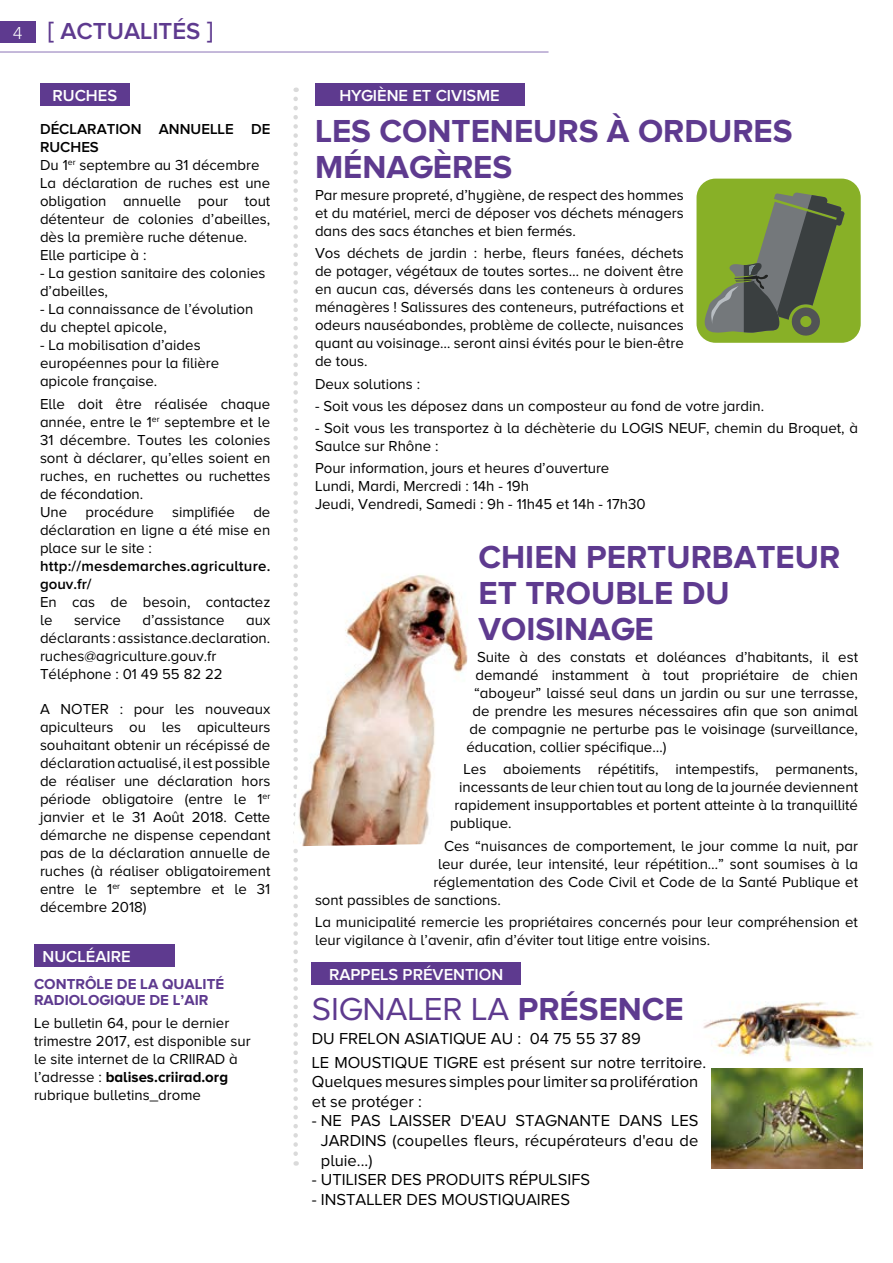
<style>
.page{position:relative;width:893px;height:1263px;background:#fff}
.page>*{position:absolute;margin:0;border:0;box-sizing:border-box;transform-origin:0 0}
.t1{font:700 33px/36px "Proxima Nova A";color:#5e3a8f}
.t2{font:33px "Proxima Nova A";color:#5e3a8f}
.t3{font:600 24px "Proxima Nova A";color:#5e3a8f}
.t4{font:16.5px/19.5px "Proxima Nova A";color:#000}
.t5{font:600 16.5px "Proxima Nova A";color:#fff}
.t6{font:15px/18px "Proxima Nova A";color:#000}
.t7{font:600 15px/18px "Proxima Nova A";letter-spacing:.015em;color:#000}
.t8{font:700 15px/16.5px "Proxima Nova A";color:#5e3a8f}
.s1{font-weight:300;font-size:18px;color:#fff}
.s2{font-weight:600}
.s3{font-weight:700}
</style>
<div class="page">
<div style="left:0;top:21px;width:35px;height:21px;background:#5e3a8f"></div>
<hr style="left:0;top:51px;width:549px;height:2px;background:#b2a2cf">
<svg style="left:293px;top:99px;width:5px;height:1067px"></svg>
<div style="left:40px;top:84px;width:90px;height:22px;background:#5e3a8f"></div>
<div style="left:315px;top:83px;width:209px;height:22px;background:#5e3a8f"></div>
<div style="left:34px;top:944px;width:141px;height:22px;background:#5e3a8f"></div>
<div style="left:312px;top:962px;width:209px;height:22px;background:#5e3a8f"></div>
<img style="left:293px;top:558px;width:175px;height:288px">
<img style="left:703px;top:1001px;width:170px;height:68px">
<div style="left:696px;top:179px;width:165px;height:164px;background:#88b027;border-radius:19px"></div>
<svg style="left:704px;top:192px;width:141px;height:144px"></svg>
<img style="left:711px;top:1069px;width:151px;height:100px">
<h2 class="t3" style="left:13px;top:18px;width:202px"><span class="s1">4</span> [ ACTUALITÉS ]</h2>
<p class="t5" style="left:52px;top:86px;width:66px">RUCHES</p>
<p class="t6" style="left:40px;top:120px;width:232px"><span class="s2">DÉCLARATION ANNUELLE DE<br>RUCHES<br></span>Du 1<sup>er</sup> septembre au 31 décembre<br>La déclaration de ruches est une obligation annuelle pour tout détenteur de colonies d’abeilles, dès la première ruche détenue.<br>Elle participe à :</p>
<p class="t6" style="left:40px;top:264px;width:227px">- La gestion sanitaire des colonies d’abeilles,</p>
<p class="t6" style="left:40px;top:300px;width:215px">- La connaissance de l’évolution du cheptel apicole,</p>
<p class="t6" style="left:40px;top:336px;width:181px">- La mobilisation d’aides européennes pour la filière apicole française.</p>
<p class="t6" style="left:40px;top:394px;width:232px">Elle doit être réalisée chaque année, entre le 1<sup>er</sup> septembre et le<br>31 décembre. Toutes les colonies sont à déclarer, qu’elles soient en ruches, en ruchettes ou ruchettes de fécondation.<br>Une procédure simplifiée de déclaration en ligne a été mise en place sur le site :</p>
<p class="t7" style="left:40px;top:556px;width:232px">http://mesdemarches.agriculture. gouv.fr/</p>
<p class="t6" style="left:40px;top:592px;width:232px">En cas de besoin, contactez le</p>
<p class="t6" style="left:74px;top:610px;width:48px">service</p>
<p class="t6" style="left:142px;top:610px;width:84px">d’assistance</p>
<p class="t6" style="left:40px;top:610px;width:232px;text-indent:206px">aux déclarants : assistance.declaration. ruches@agriculture.gouv.fr<br>Téléphone : 01 49 55 82 22</p>
<p class="t6" style="left:40px;top:699px;width:232px;text-align:justify">A NOTER : pour les nouveaux apiculteurs ou les apiculteurs souhaitant obtenir un récépissé de déclaration actualisé, il est possible de réaliser une déclaration hors période obligatoire (entre le 1<sup>er </sup>janvier et le 31 Août 2018. Cette démarche ne dispense cependant pas de la déclaration annuelle de ruches (à réaliser obligatoirement entre le 1<sup>er</sup> septembre et le 31 décembre 2018)</p>
<p class="t5" style="left:43px;top:947px;width:90px">NUCLÉAIRE</p>
<p class="t8" style="left:34px;top:975px;width:192px">CONTRÔLE DE LA QUALITÉ<br>RADIOLOGIQUE DE L’AIR</p>
<p class="t6" style="left:34px;top:1013px;width:218px">Le bulletin 64, pour le dernier trimestre 2017, est disponible sur le site internet de la CRIIRAD à l’adresse : <span class="s3">balises.criirad.org </span>rubrique bulletins_drome</p>
<p class="t5" style="left:339px;top:86px;width:162px">HYGIÈNE ET CIVISME</p>
<h1 class="t1" style="left:315px;top:112px;width:479px">LES CONTENEURS À ORDURES<br>MÉNAGÈRES</h1>
<p class="t6" style="left:315px;top:186px;width:370px;text-align:justify">Par mesure propreté, d’hygiène, de respect des hommes et du matériel, merci de déposer vos déchets ménagers dans des sacs étanches et bien fermés.</p>
<p class="t6" style="left:315px;top:244px;width:370px;text-align:justify">Vos déchets de jardin : herbe, fleurs fanées, déchets de potager, végétaux de toutes sortes… ne doivent être en aucun cas, déversés dans les conteneurs à ordures ménagères ! Salissures des conteneurs, putréfactions et odeurs nauséabondes, problème de collecte, nuisances quant au voisinage… seront ainsi évités pour le bien-être de tous.</p>
<p class="t6" style="left:315px;top:374px;width:107px">Deux solutions :</p>
<p class="t6" style="left:315px;top:397px;width:451px">- Soit vous les déposez dans un composteur au fond de votre jardin.</p>
<p class="t6" style="left:315px;top:419px;width:545px">- Soit vous les transportez à la déchèterie du LOGIS NEUF, chemin du Broquet, à<br>Saulce sur Rhône :</p>
<p class="t6" style="left:315px;top:459px;width:332px">Pour information, jours et heures d’ouverture<br>Lundi, Mardi, Mercredi : 14h - 19h<br>Jeudi, Vendredi, Samedi : 9h - 11h45 et 14h - 17h30</p>
<h1 class="t1" style="left:478px;top:538px;width:363px">CHIEN PERTURBATEUR<br>ET TROUBLE DU<br>VOISINAGE</h1>
<p class="t6" style="left:477px;top:648px;width:383px">Suite à des constats et doléances d’habitants, il est</p>
<p class="t6" style="left:475px;top:666px;width:384px">demandé instamment à tout propriétaire de chien</p>
<p class="t6" style="left:474px;top:684px;width:385px">“aboyeur” laissé seul dans un jardin ou sur une terrasse,</p>
<p class="t6" style="left:472px;top:702px;width:387px">de prendre les mesures nécessaires afin que son animal</p>
<p class="t6" style="left:469px;top:720px;width:390px">de compagnie ne perturbe pas le voisinage (surveillance,</p>
<p class="t6" style="left:466px;top:738px;width:201px">éducation, collier spécifique…)</p>
<p class="t6" style="left:463px;top:760px;width:396px">Les aboiements répétitifs, intempestifs, permanents,</p>
<p class="t6" style="left:459px;top:778px;width:401px">incessants de leur chien tout au long de la journée deviennent</p>
<p class="t6" style="left:454px;top:796px;width:405px">rapidement insupportables et portent atteinte à la tranquillité</p>
<p class="t6" style="left:450px;top:814px;width:63px">publique.</p>
<p class="t6" style="left:444px;top:836px;width:415px">Ces “nuisances de comportement, le jour comme la nuit, par</p>
<p class="t6" style="left:438px;top:854px;width:422px">leur durée, leur intensité, leur répétition…” sont soumises à la</p>
<p class="t6" style="left:433px;top:872px;width:426px">réglementation des Code Civil et Code de la Santé Publique et</p>
<p class="t6" style="left:315px;top:890px;width:187px">sont passibles de sanctions.</p>
<p class="t6" style="left:315px;top:913px;width:544px">La municipalité remercie les propriétaires concernés pour leur compréhension et leur vigilance à l’avenir, afin d’éviter tout litige entre voisins.</p>
<p class="t5" style="left:329px;top:965px;width:176px">RAPPELS PRÉVENTION</p>
<h1 class="t2" style="left:312px;top:991px;width:374px">SIGNALER LA <span class="s3">PRÉSENCE</span></h1>
<p class="t4" style="left:312px;top:1027px;width:396px;line-height:23.7px">DU FRELON ASIATIQUE AU : 04 75 55 37 89<br>LE MOUSTIQUE TIGRE est présent sur notre territoire.</p>
<p class="t4" style="left:312px;top:1072px;width:388px">Quelques mesures simples pour limiter sa prolifération et se protéger :</p>
<p class="t4" style="left:321px;top:1111px;width:379px;text-align:justify;text-indent:-9px">- NE PAS LAISSER D'EAU STAGNANTE DANS LES JARDINS (coupelles fleurs, récupérateurs d'eau de pluie...)</p>
<p class="t4" style="left:312px;top:1169px;width:280px">- UTILISER DES PRODUITS RÉPULSIFS</p>
<p class="t4" style="left:312px;top:1189px;width:260px">- INSTALLER DES MOUSTIQUAIRES</p>
</div>
